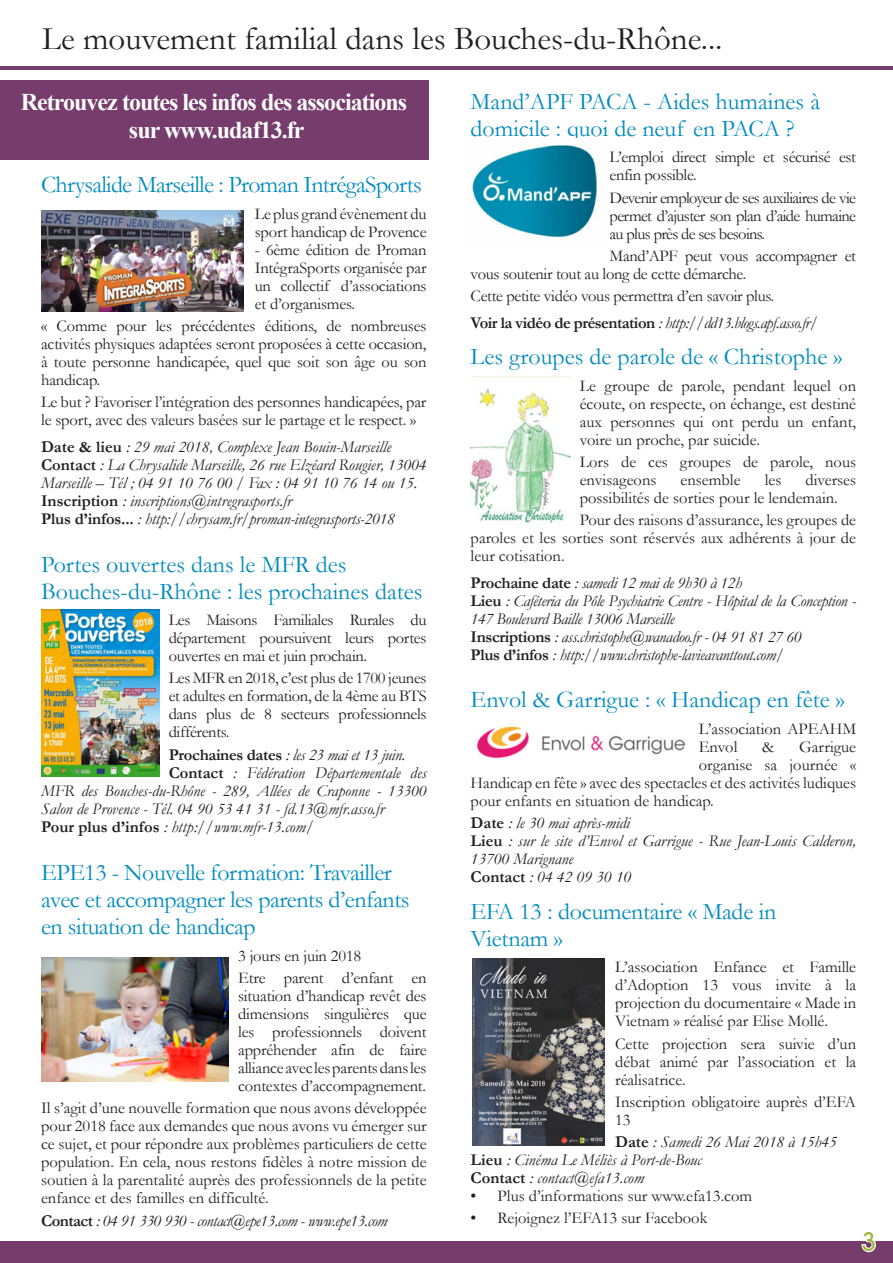
<style>
.page{position:relative;width:893px;height:1263px;background:#fff}
.page>*{position:absolute;margin:0;border:0;box-sizing:border-box;transform-origin:0 0}
.t1{font:33px "Garamond";color:#231f20}
.t2{font:27px "Rondalo";color:#9bb33b}
.Titre{font:24px/27px "Garamond";letter-spacing:-.01em;color:#008bc0}
.t3{font:700 24px "Times New Roman";letter-spacing:-.04em;color:#fff}
.Titre-2{font:24px "Garamond";letter-spacing:-.03em;color:#008bc0}
.texte{font:16.5px/18px "Garamond";letter-spacing:-.01em;color:#231f20;text-align:justify}
.Infos{font:italic 16.5px/18px "Garamond";color:#231f20}
.Infos-2{font:italic 16.5px/18px "Garamond";letter-spacing:-.02em;color:#231f20}
.Infos-3{font:italic 16.5px "Garamond";letter-spacing:-.03em;color:#231f20}
.s1{font-weight:700;font-style:normal}
</style>
<div class="page">
<hr style="left:0;top:66px;width:893px;height:4px;background:#753c6c">
<div style="left:0;top:1242px;width:893px;height:21px;background:#753c6c"></div>
<svg style="left:860px;top:1241px;width:17px;height:12px"></svg>
<img style="left:41px;top:211px;width:202px;height:100px">
<img style="left:41px;top:610px;width:118px;height:166px">
<img style="left:472px;top:145px;width:125px;height:93px">
<img style="left:471px;top:388px;width:100px;height:135px">
<img style="left:41px;top:957px;width:187px;height:125px">
<img style="left:477px;top:726px;width:208px;height:33px">
<div style="left:0;top:81px;width:428px;height:79px;background:#753c6c"></div>
<img style="left:472px;top:958px;width:132px;height:188px">
<p class="t1" style="left:42px;top:16px;width:682px">Le mouvement familial dans les Bouches-du-Rhône...</p>
<p class="t3" style="left:21px;top:85px;width:388px">Retrouvez toutes les infos des associations</p>
<p class="t3" style="left:129px;top:114px;width:177px">sur www.udaf13.fr</p>
<p class="Titre-2" style="left:41px;top:169px;width:382px">Chrysalide Marseille : Proman IntrégaSports</p>
<p class="texte" style="left:255px;top:204px;width:173px">Le plus grand évènement du sport handicap de Provence</p>
<p class="texte" style="left:255px;top:240px;width:173px">- 6ème édition de Proman IntégraSports organisée par un collectif d’associations et d’organismes.</p>
<p class="texte" style="left:41px;top:317px;width:387px">« Comme pour les précédentes éditions, de nombreuses activités physiques adaptées seront proposées à cette occasion, à toute personne handicapée, quel que soit son âge ou son handicap.</p>
<p class="texte" style="left:41px;top:393px;width:387px">Le but ? Favoriser l’intégration des personnes handicapées, par le sport, avec des valeurs basées sur le partage et le respect. »</p>
<p class="Infos" style="left:41px;top:437px;width:352px"><span class="s1">Date &amp; lieu</span> : 29 mai 2018, Complexe Jean Bouin-Marseille</p>
<p class="Infos" style="left:41px;top:455px;width:387px"><span class="s1">Contact</span> : La Chrysalide Marseille, 26 rue Elzéard Rougier, 13004<br>Marseille – Tél ; 04 91 10 76 00 / Fax : 04 91 10 76 14 ou 15.</p>
<p class="Infos" style="left:41px;top:491px;width:252px"><span class="s1">Inscription</span> : inscriptions@intregrasports.fr</p>
<p class="Infos" style="left:41px;top:509px;width:355px"><span class="s1">Plus d’infos...</span> : http://chrysam.fr/proman-integrasports-2018</p>
<p class="Titre" style="left:41px;top:550px;width:383px">Portes ouvertes dans le MFR des<br>Bouches-du-Rhône : les prochaines dates</p>
<p class="texte" style="left:169px;top:610px;width:259px">Les Maisons Familiales Rurales du département poursuivent leurs portes ouvertes en mai et juin prochain.</p>
<p class="texte" style="left:169px;top:669px;width:259px">Les MFR en 2018, c’est plus de 1700 jeunes et adultes en formation, de la 4ème au BTS dans plus de 8 secteurs professionnels différents.</p>
<p class="Infos-2" style="left:169px;top:745px;width:238px"><span class="s1">Prochaines dates</span> : les 23 mai et 13 juin.</p>
<p class="Infos" style="left:41px;top:763px;width:387px;text-align:justify;text-indent:128px"><span class="s1">Contact</span> : Fédération Départementale des MFR des Bouches-du-Rhône - 289, Allées de Craponne - 13300<br>Salon de Provence - Tél. 04 90 53 41 31 - fd.13@mfr.asso.fr</p>
<p class="Infos" style="left:41px;top:817px;width:274px"><span class="s1">Pour plus d’infos</span> : http://www.mfr-13.com/</p>
<p class="Titre" style="left:41px;top:858px;width:370px">EPE13 - Nouvelle formation: Travailler avec et accompagner les parents d’enfants en situation de handicap</p>
<p class="texte" style="left:238px;top:946px;width:125px">3 jours en juin 2018</p>
<p class="texte" style="left:238px;top:968px;width:190px">Etre parent d’enfant en situation d’handicap revêt des dimensions singulières que les professionnels doivent appréhender afin de faire alliance avec les parents dans les contextes d’accompagnement.</p>
<p class="texte" style="left:41px;top:1099px;width:387px">Il s’agit d’une nouvelle formation que nous avons développée pour 2018 face aux demandes que nous avons vu émerger sur ce sujet, et pour répondre aux problèmes particuliers de cette population. En cela, nous restons fidèles à notre mission de soutien à la parentalité auprès des professionnels de la petite enfance et des familles en difficulté.</p>
<p class="Infos-3" style="left:41px;top:1209px;width:348px"><span class="s1">Contact</span> : 04 91 330 930 - contact@epe13.com - www.epe13.com</p>
<p class="Titre" style="left:471px;top:87px;width:351px">Mand’APF PACA - Aides humaines à domicile : quoi de neuf en PACA ?</p>
<p class="texte" style="left:610px;top:148px;width:248px">L’emploi direct simple et sécurisé est enfin possible.</p>
<p class="texte" style="left:610px;top:188px;width:248px">Devenir employeur de ses auxiliaires de vie permet d’ajuster son plan d’aide humaine au plus près de ses besoins.</p>
<p class="texte" style="left:471px;top:246px;width:387px;text-indent:139px">Mand’APF peut vous accompagner et vous soutenir tout au long de cette démarche.</p>
<p class="texte" style="left:471px;top:286px;width:305px">Cette petite vidéo vous permettra d’en savoir plus.</p>
<p class="Infos-3" style="left:471px;top:311px;width:349px"><span class="s1">Voir la vidéo de présentation</span> : http://dd13.blogs.apf.asso.fr/</p>
<p class="Titre" style="left:471px;top:343px;width:373px">Les groupes de parole de « Christophe »</p>
<p class="texte" style="left:580px;top:376px;width:278px">Le groupe de parole, pendant lequel on écoute, on respecte, on échange, est destiné aux personnes qui ont perdu un enfant, voire un proche, par suicide.</p>
<p class="texte" style="left:580px;top:452px;width:278px">Lors de ces groupes de parole, nous envisageons</p>
<p class="texte" style="left:681px;top:470px;width:61px">ensemble</p>
<p class="texte" style="left:765px;top:470px;width:18px">les</p>
<p class="texte" style="left:580px;top:470px;width:278px;text-indent:226px">diverses possibilités de sorties pour le lendemain.</p>
<p class="texte" style="left:471px;top:511px;width:387px;text-indent:109px">Pour des raisons d’assurance, les groupes de paroles et les sorties sont réservés aux adhérents à jour de leur cotisation.</p>
<p class="Infos-2" style="left:471px;top:573px;width:273px"><span class="s1">Prochaine date</span> : samedi 12 mai de 9h30 à 12h</p>
<p class="Infos-2" style="left:471px;top:591px;width:387px"><span class="s1">Lieu</span> : Caféteria du Pôle Psychiatrie Centre - Hôpital de la Conception -<br>147 Boulevard Baille 13006 Marseille</p>
<p class="Infos-2" style="left:471px;top:627px;width:332px"><span class="s1">Inscriptions</span> : ass.christophe@wanadoo.fr - 04 91 81 27 60</p>
<p class="Infos-2" style="left:471px;top:645px;width:315px"><span class="s1">Plus d’infos</span> : http://www.christophe-lavieavanttout.com/</p>
<p class="Titre" style="left:471px;top:686px;width:376px">Envol &amp; Garrigue : « Handicap en fête »</p>
<p class="texte" style="left:699px;top:719px;width:159px">L’association APEAHM<br>Envol</p>
<p class="texte" style="left:762px;top:737px;width:14px">&amp;</p>
<p class="texte" style="left:799px;top:737px;width:58px">Garrigue</p>
<p class="texte" style="left:699px;top:755px;width:159px">organise sa journée «</p>
<p class="texte" style="left:471px;top:773px;width:387px">Handicap en fête » avec des spectacles et des activités ludiques</p>
<p class="texte" style="left:471px;top:791px;width:245px">pour enfants en situation de handicap.</p>
<p class="Infos" style="left:471px;top:813px;width:161px"><span class="s1">Date</span> : le 30 mai après-midi</p>
<p class="Infos" style="left:471px;top:831px;width:387px"><span class="s1">Lieu</span> : sur le site d’Envol et Garrigue - Rue Jean-Louis Calderon,<br>13700 Marignane</p>
<p class="Infos" style="left:471px;top:867px;width:162px"><span class="s1">Contact</span> : 04 42 09 30 10</p>
<p class="Titre" style="left:471px;top:897px;width:307px">EFA 13 : documentaire « Made in<br>Vietnam »</p>
<p class="texte" style="left:615px;top:958px;width:242px">L’association Enfance et Famille d’Adoption 13 vous invite à la projection du documentaire « Made in Vietnam » réalisé par Elise Mollé.</p>
<p class="texte" style="left:615px;top:1034px;width:242px">Cette projection sera suivie d’un débat animé par l’association et la réalisatrice.</p>
<p class="texte" style="left:615px;top:1092px;width:242px">Inscription obligatoire auprès d’EFA<br>13</p>
<p class="Infos" style="left:615px;top:1132px;width:223px"><span class="s1">Date</span> : Samedi 26 Mai 2018 à 15h45</p>
<p class="Infos" style="left:471px;top:1150px;width:233px"><span class="s1">Lieu</span> : Cinéma Le Méliès à Port-de-Bouc</p>
<p class="Infos" style="left:471px;top:1168px;width:175px"><span class="s1">Contact</span> : contact@efa13.com</p>
<p class="texte" style="left:471px;top:1186px;width:283px">• Plus d’informations sur www.efa13.com</p>
<p class="texte" style="left:471px;top:1209px;width:238px">• Rejoignez l’EFA13 sur Facebook</p>
<p class="t2" style="left:862px;top:1227px;width:15px">3</p>
</div>
